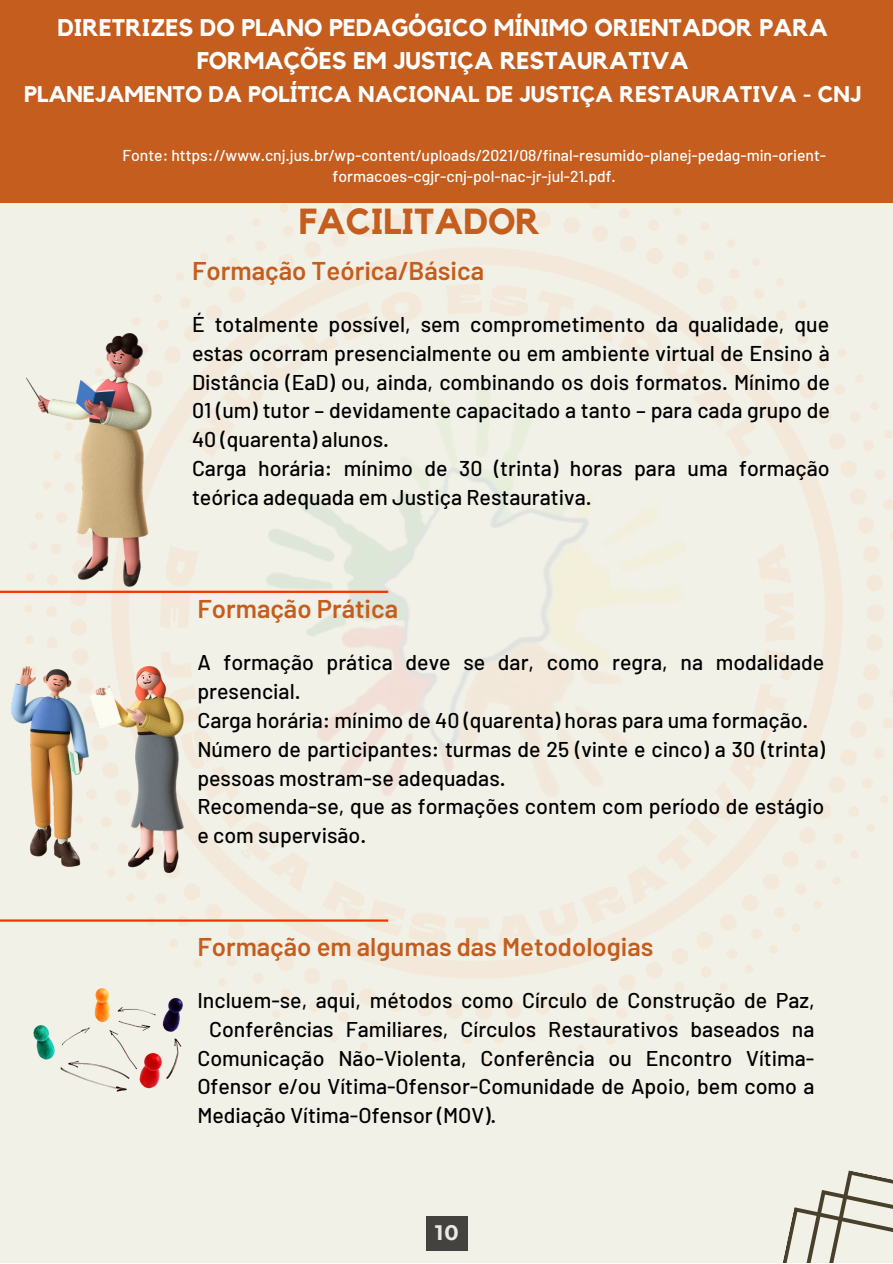
<style>
.page{position:relative;width:893px;height:1264px;background:#fff}
.page>*{position:absolute;margin:0;border:0;box-sizing:border-box;transform-origin:0 0}
.t1{font:700 36px "Kollektif";color:#c45d1e}
.t2{font:600 25.65px "Barlow";color:#c45d1e}
.t3{font:700 24px/32.5px "Kollektif";color:#fff;text-align:center}
.t4{font:700 22.5px "Kollektif";color:#fff}
.t5{font:500 21.3px/28.8px "Barlow";color:#000}
.t6{font:700 21px "Montserrat";color:#ebe9e7}
.t7{font:500 15.75px/21.3px "Barlow";color:#fff;text-align:center}
</style>
<div class="page">
<div style="left:0;top:0;width:892px;height:1262px;background:#f2f1e8"></div>
<img style="left:0;top:202px;width:892px;height:1017px">
<hr style="left:0;top:590px;width:388px;height:3px;background:#f43300">
<hr style="left:0;top:919px;width:388px;height:2px;background:#f43300">
<div style="left:0;top:0;width:892px;height:202px;background:#c45d1e"></div>
<img style="left:27px;top:333px;width:125px;height:253px">
<img style="left:15px;top:977px;width:187px;height:126px">
<img style="left:11px;top:666px;width:78px;height:200px">
<img style="left:89px;top:666px;width:95px;height:207px">
<div style="left:426px;top:1215px;width:41px;height:35px;background:#44423e"></div>
<svg style="left:743px;top:1170px;width:149px;height:92px"></svg>
<p class="t3" style="left:57px;top:13px;width:772px">DIRETRIZES DO PLANO PEDAGÓGICO MÍNIMO ORIENTADOR PARA<br>FORMAÇÕES EM JUSTIÇA RESTAURATIVA</p>
<p class="t4" style="left:24px;top:83px;width:838px">PLANEJAMENTO DA POLÍTICA NACIONAL DE JUSTIÇA RESTAURATIVA - CNJ</p>
<p class="t7" style="left:122px;top:144px;width:705px">Fonte: https://www.cnj.jus.br/wp-content/uploads/2021/08/final-resumido-planej-pedag-min-orient&shy;formacoes-cgjr-cnj-pol-nac-jr-jul-21.pdf.</p>
<p class="t1" style="left:299px;top:205px;width:243px">FACILITADOR</p>
<p class="t2" style="left:192px;top:254px;width:293px">Formação Teórica/Básica</p>
<p class="t5" style="left:192px;top:309px;width:639px;text-align:justify">É totalmente possível, sem comprometimento da qualidade, que estas ocorram presencialmente ou em ambiente virtual de Ensino à Distância (EaD) ou, ainda, combinando os dois formatos. Mínimo de 01 (um) tutor – devidamente capacitado a tanto – para cada grupo de 40 (quarenta) alunos.</p>
<p class="t5" style="left:192px;top:453px;width:639px">Carga horária: mínimo de 30 (trinta) horas para uma formação teórica adequada em Justiça Restaurativa.</p>
<p class="t2" style="left:197px;top:592px;width:202px">Formação Prática</p>
<p class="t5" style="left:197px;top:647px;width:628px">A formação prática deve se dar, como regra, na modalidade presencial.</p>
<p class="t5" style="left:197px;top:705px;width:612px">Carga horária: mínimo de 40 (quarenta) horas para uma formação.</p>
<p class="t5" style="left:197px;top:733px;width:629px">Número de participantes: turmas de 25 (vinte e cinco) a 30 (trinta) pessoas mostram-se adequadas.</p>
<p class="t5" style="left:197px;top:791px;width:628px">Recomenda-se, que as formações contem com período de estágio e com supervisão.</p>
<p class="t2" style="left:197px;top:930px;width:457px">Formação em algumas das Metodologias</p>
<p class="t5" style="left:197px;top:984px;width:619px">Incluem-se, aqui, métodos como Círculo de Construção de Paz,</p>
<p class="t5" style="left:209px;top:1013px;width:607px">Conferências Familiares, Círculos Restaurativos baseados na</p>
<p class="t5" style="left:197px;top:1042px;width:618px">Comunicação Não-Violenta, Conferência ou Encontro Vítima-</p>
<p class="t5" style="left:197px;top:1071px;width:618px">Ofensor e/ou Vítima-Ofensor-Comunidade de Apoio, bem como a</p>
<p class="t5" style="left:197px;top:1100px;width:300px">Mediação Vítima-Ofensor (MOV).</p>
<p class="t6" style="left:435px;top:1219px;width:25px">10</p>
</div>
